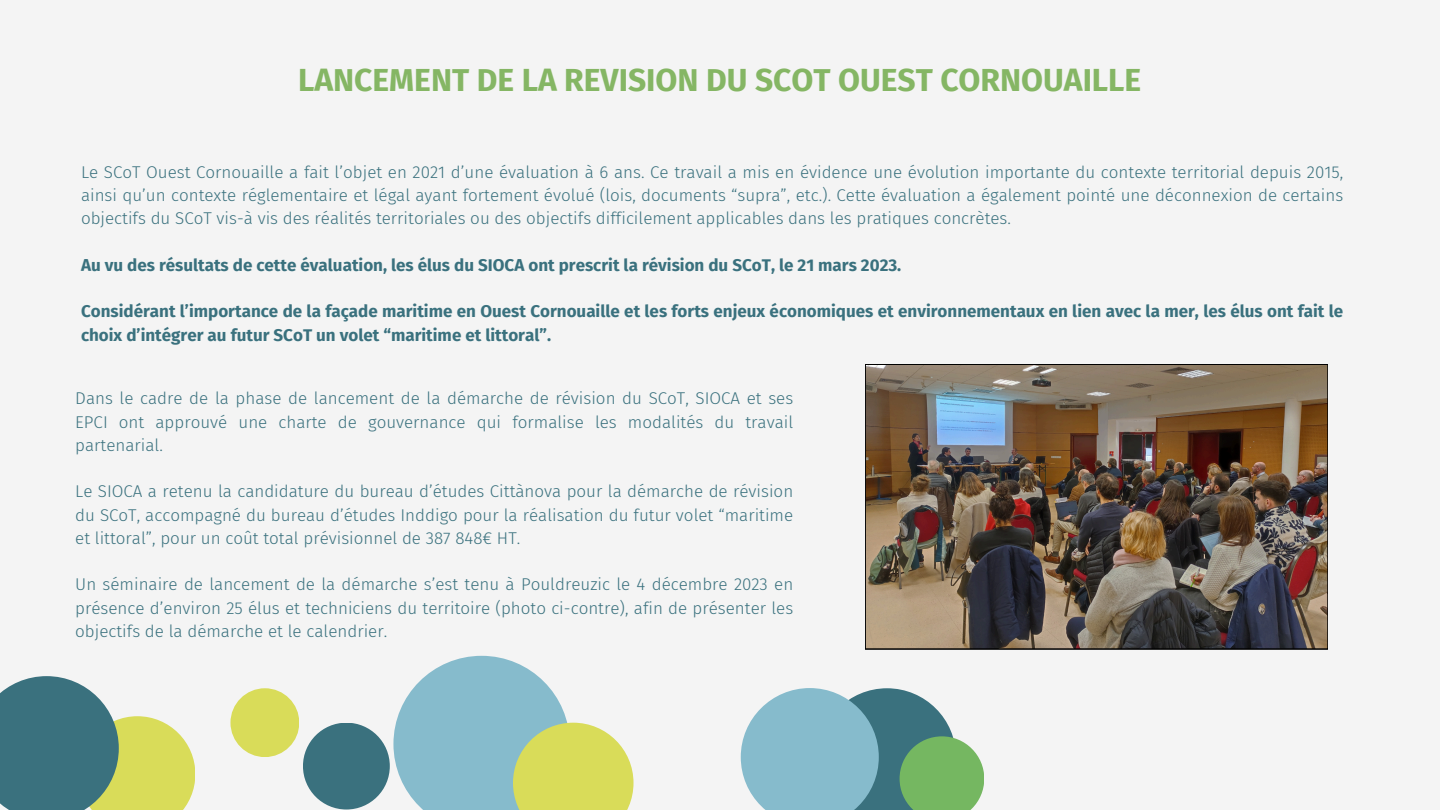
<style>
.page{position:relative;width:1440px;height:810px;background:#f4f4f4}
.page>*{position:absolute;margin:0;border:0;box-sizing:border-box;transform-origin:0 0}
.t1{font:700 31.8px "Fira Sans";color:#85b664}
.t2{font:300 17px/23.2px "Fira Sans";color:#3a717e;text-align:justify}
.t3{font:700 17px/23.2px "Fira Sans";color:#3a717e}
</style>
<div class="page">
<img style="left:865px;top:364px;width:463px;height:285px">
<svg style="left:741px;top:688px;width:243px;height:122px"></svg>
<svg style="left:0;top:676px;width:195px;height:134px"></svg>
<div style="left:230px;top:688px;width:69px;height:69px;background:#d9dc59;border-radius:50%"></div>
<div style="left:303px;top:723px;width:87px;height:87px;background:#3a717e;border-radius:50%"></div>
<svg style="left:393px;top:656px;width:241px;height:154px"></svg>
<h1 class="t1" style="left:298px;top:61px;width:845px">LANCEMENT DE LA REVISION DU SCOT OUEST CORNOUAILLE</h1>
<p class="t2" style="left:81px;top:161px;width:1264px">Le SCoT Ouest Cornouaille a fait l’objet en 2021 d’une évaluation à 6 ans. Ce travail a mis en évidence une évolution importante du contexte territorial depuis 2015, ainsi qu’un contexte réglementaire et légal ayant fortement évolué (lois, documents “supra”, etc.). Cette évaluation a également pointé une déconnexion de certains objectifs du SCoT vis-à vis des réalités territoriales ou des objectifs difficilement applicables dans les pratiques concrètes.</p>
<h2 class="t3" style="left:81px;top:254px;width:822px">Au vu des résultats de cette évaluation, les élus du SIOCA ont prescrit la révision du SCoT, le 21 mars 2023.</h2>
<h2 class="t3" style="left:81px;top:300px;width:1264px">Considérant l’importance de la façade maritime en Ouest Cornouaille et les forts enjeux économiques et environnementaux en lien avec la mer, les élus ont fait le choix d’intégrer au futur SCoT un volet “maritime et littoral”.</h2>
<p class="t2" style="left:75px;top:387px;width:719px">Dans le cadre de la phase de lancement de la démarche de révision du SCoT, SIOCA et ses EPCI ont approuvé une charte de gouvernance qui formalise les modalités du travail partenarial.</p>
<p class="t2" style="left:75px;top:480px;width:719px">Le SIOCA a retenu la candidature du bureau d’études Cittànova pour la démarche de révision du SCoT, accompagné du bureau d’études Inddigo pour la réalisation du futur volet “maritime et littoral”, pour un coût total prévisionnel de 387 848€ HT.</p>
<p class="t2" style="left:75px;top:573px;width:719px">Un séminaire de lancement de la démarche s’est tenu à Pouldreuzic le 4 décembre 2023 en présence d’environ 25 élus et techniciens du territoire (photo ci-contre), afin de présenter les objectifs de la démarche et le calendrier.</p>
</div>
